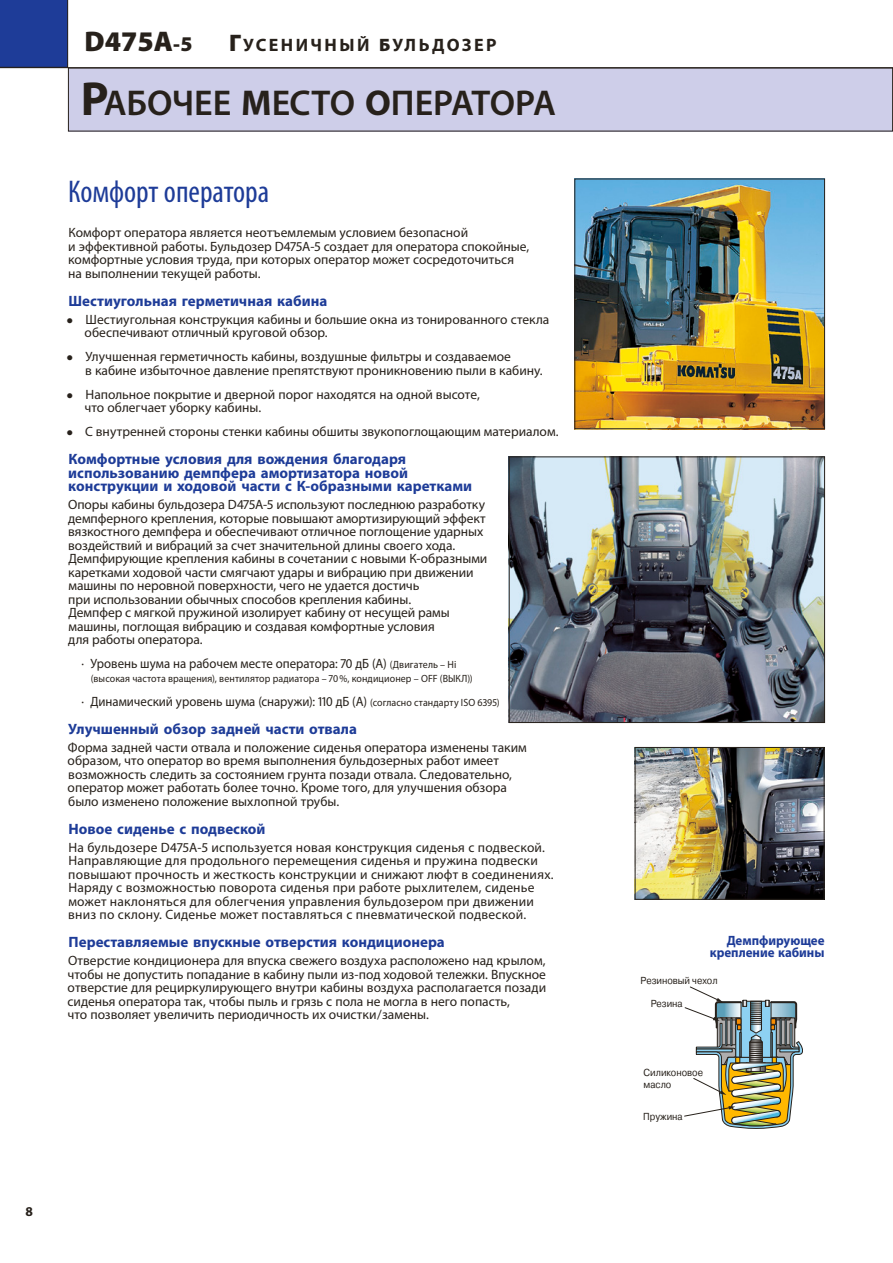
<style>
.page{position:relative;width:893px;height:1263px;background:#fff}
.page>*{position:absolute;margin:0;border:0;box-sizing:border-box;transform-origin:0 0}
.t1{font:600 36px "Myriad Pro";letter-spacing:-.01em;color:#27211b}
.t2{font:condensed 31.5px "Myriad Pro";color:#1e3c98}
.t3{font:900 28.5px "Myriad Pro";color:#27211b}
.t4{font:700 18px "Myriad Pro";letter-spacing:.14em;color:#27211b}
.t5{font:700 15px/13.5px "Myriad Pro";color:#1e3c98}
.t6{font:13.5px/13.5px "Myriad Pro";color:#27211b}
.t7{font:13.5px "Myriad Pro";color:#27211b;scale:.95 1}
.t8{font:700 13.5px/12px "Myriad Pro";letter-spacing:-.005em;color:#1e3c98;text-align:right;scale:.96 1}
.t9{font:700 13.5px "Myriad Pro";color:#27211b}
.t10{font:10.5px "Myriad Pro";letter-spacing:.01em;color:#27211b;scale:.95 1}
.t11{font:10.2px/12.1px "Pragmatica";color:#27211b;scale:.92 1}
.s1{font-size:21px}
.s2{font-weight:900;font-size:24px}
.s3{font-weight:900}
.s4{font-weight:700;font-size:48px}
.s5{font-weight:700}
.s6{font-size:24px}
.s7{font-size:10.5px}
</style>
<div class="page">
<div style="left:68px;top:68px;width:825px;height:63px;background:#cecee9"></div>
<div style="left:0;top:0;width:68px;height:67px;background:#1e3c98"></div>
<hr style="left:0;top:67px;width:893px;height:1px;background:#27211b">
<img style="left:576px;top:181px;width:247px;height:246px">
<div style="left:574px;top:179px;width:251px;height:250px;border:1px solid #27211b"></div>
<svg style="left:684px;top:986px;width:119px;height:143px"></svg>
<img style="left:637px;top:749px;width:185px;height:149px">
<div style="left:635px;top:747px;width:189px;height:153px;border:1px solid #27211b"></div>
<img style="left:511px;top:458px;width:312px;height:263px">
<div style="left:509px;top:456px;width:316px;height:267px;border:1px solid #27211b"></div>
<h3 class="t3" style="left:85px;top:22px;width:109px">D475A<span class="s1">-5</span></h3>
<h3 class="t4" style="left:229px;top:35px;width:269px"><span class="s2">Г</span>усеничный <span class="s3">б</span>ульдозер</h3>
<h1 class="t1" style="left:81px;top:83px;width:477px"><span class="s4">Р</span>абочее <span class="s5">м</span>есто <span class="s5">о</span>ператора</h1>
<h2 class="t2" style="left:68px;top:173px;width:203px">Комфорт оператора</h2>
<p class="t6" style="left:68px;top:225px;width:462px">Комфорт оператора является неотъемлемым условием безопасной<br>и эффективной работы. Бульдозер D475A-5 создает для оператора спокойные, комфортные условия труда, при которых оператор может сосредоточиться на выполнении текущей работы.</p>
<p class="t5" style="left:69px;top:294px;width:260px">Шестиугольная герметичная кабина</p>
<p class="t6" style="left:85px;top:312px;width:466px;text-indent:-18px"><span class="s6">•</span> Шестиугольная конструкция кабины и большие окна из тонированного стекла обеспечивают отличный круговой обзор.</p>
<p class="t6" style="left:85px;top:349px;width:459px;text-indent:-19px"><span class="s6">•</span> Улучшенная герметичность кабины, воздушные фильтры и создаваемое<br>в кабине избыточное давление препятствуют проникновению пыли в кабину.</p>
<p class="t6" style="left:84px;top:387px;width:397px;text-indent:-18px"><span class="s6">•</span> Напольное покрытие и дверной порог находятся на одной высоте, что облегчает уборку кабины.</p>
<p class="t6" style="left:66px;top:424px;width:494px"><span class="s6">•</span> С внутренней стороны стенки кабины обшиты звукопоглощающим материалом.</p>
<p class="t5" style="left:68px;top:453px;width:405px">Комфортные условия для вождения благодаря использованию демпфера амортизатора новой конструкции и ходовой части с К‑образными каретками</p>
<p class="t6" style="left:68px;top:497px;width:421px">Опоры кабины бульдозера D475A-5 используют последнюю разработку демпферного крепления, которые повышают амортизирующий эффект вязкостного демпфера и обеспечивают отличное поглощение ударных воздействий и вибраций за счет значительной длины своего хода.<br>Демпфирующие крепления кабины в сочетании с новыми К‑образными каретками ходовой части смягчают удары и вибрацию при движении машины по неровной поверхности, чего не удается достичь<br>при использовании обычных способов крепления кабины.<br>Демпфер с мягкой пружиной изолирует кабину от несущей рамы машины, поглощая вибрацию и создавая комфортные условия<br>для работы оператора.</p>
<p class="t7" style="left:82px;top:655px;width:396px">∙ Уровень шума на рабочем месте оператора: 70 дБ (А) <span class="s7">(Двигатель – Hi</span></p>
<p class="t10" style="left:91px;top:671px;width:403px">(высокая частота вращения), вентилятор радиатора – 70%, кондиционер – OFF (ВЫКЛ))</p>
<p class="t7" style="left:82px;top:693px;width:442px">∙ Динамический уровень шума (снаружи): 110 дБ (А) <span class="s7">(согласно стандарту ISO 6395)</span></p>
<p class="t5" style="left:68px;top:722px;width:290px">Улучшенный обзор задней части отвала</p>
<p class="t6" style="left:68px;top:740px;width:461px">Форма задней части отвала и положение сиденья оператора изменены таким образом, что оператор во время выполнения бульдозерных работ имеет возможность следить за состоянием грунта позади отвала. Следовательно, оператор может работать более точно. Кроме того, для улучшения обзора было изменено положение выхлопной трубы.</p>
<p class="t5" style="left:69px;top:822px;width:198px">Новое сиденье с подвеской</p>
<p class="t6" style="left:68px;top:840px;width:487px">На бульдозере D475A-5 используется новая конструкция сиденья с подвеской.<br>Направляющие для продольного перемещения сиденья и пружина подвески повышают прочность и жесткость конструкции и снижают люфт в соединениях.<br>Наряду с возможностью поворота сиденья при работе рыхлителем, сиденье может наклоняться для облегчения управления бульдозером при движении вниз по склону. Сиденье может поставляться с пневматической подвеской.</p>
<p class="t5" style="left:69px;top:936px;width:378px">Переставляемые впускные отверстия кондиционера</p>
<p class="t6" style="left:67px;top:953px;width:480px">Отверстие кондиционера для впуска свежего воздуха расположено над крылом, чтобы не допустить попадание в кабину пыли из‑под ходовой тележки. Впускное отверстие для рециркулирующего внутри кабины воздуха располагается позади сиденья оператора так, чтобы пыль и грязь с пола не могла в него попасть,<br>что позволяет увеличить периодичность их очистки/замены.</p>
<p class="t9" style="left:26px;top:1203px;width:9px">8</p>
<p class="t8" style="left:710px;top:934px;width:121px">Демпфирующее крепление кабины</p>
<p class="t11" style="left:640px;top:975px;width:85px">Резиновый чехол</p>
<p class="t11" style="left:651px;top:998px;width:36px">Резина</p>
<p class="t11" style="left:644px;top:1066px;width:66px">Силиконовое масло</p>
<p class="t11" style="left:643px;top:1110px;width:44px">Пружина</p>
</div>
